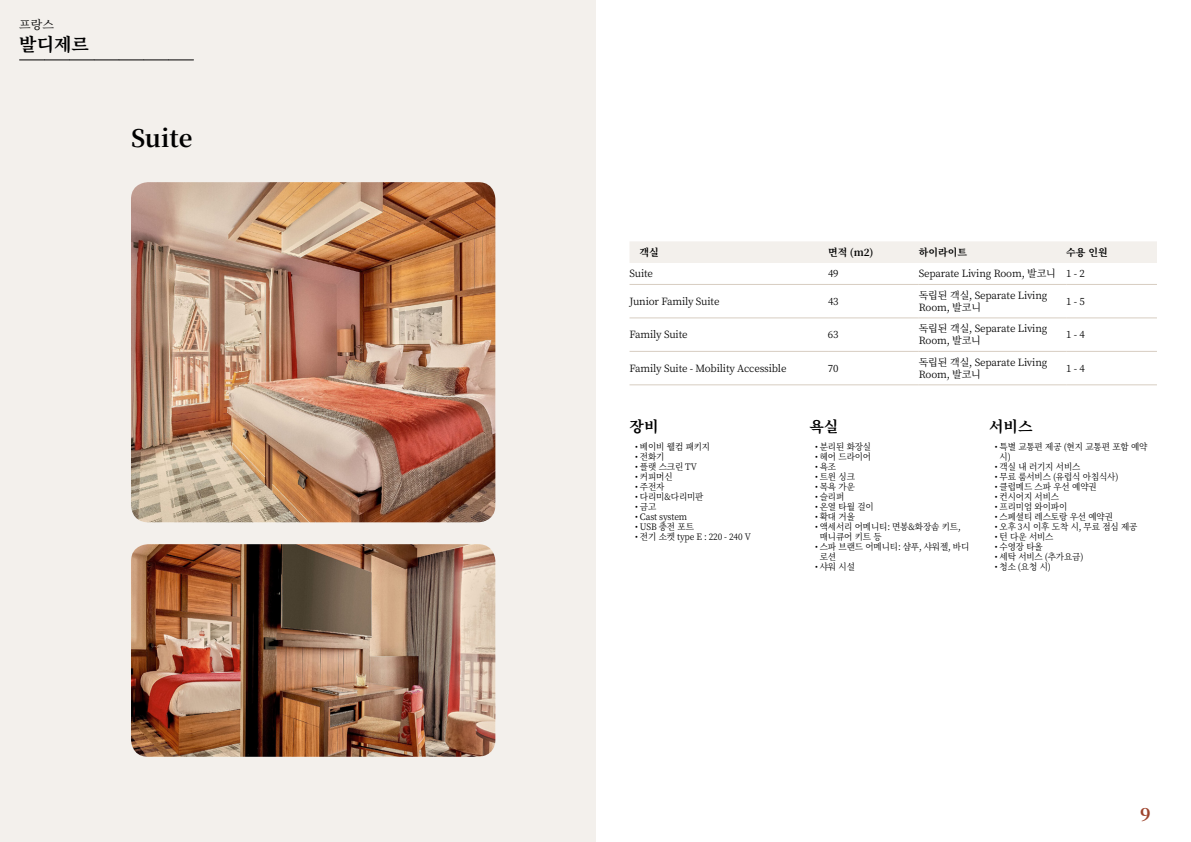
<style>
.page{position:relative;width:1191px;height:842px;background:#fff}
.page>*{position:absolute;margin:0;border:0;box-sizing:border-box;transform-origin:0 0}
.t1{font:700 24px "Noto Serif KR";color:#000}
.t2{font:700 18px "Noto Serif KR";color:#000}
.t3{font:700 18px "Noto Serif KR";color:#9d432c}
.t4{font:700 15px "Noto Serif KR";color:#000}
.t5{font:12px "Noto Serif KR";color:#000}
.t6{font:10px/12px "Noto Serif KR";letter-spacing:-.015em;color:#000}
.t7{font:700 10px "Noto Serif KR";color:#000}
.t8{font:9px/10px "Noto Serif KR";letter-spacing:-.015em;color:#000;scale:.95 1}
</style>
<div class="page">
<div style="left:0;top:0;width:595px;height:842px;background:#f3f0ec"></div>
<img style="left:131px;top:182px;width:364px;height:340px">
<img style="left:131px;top:544px;width:364px;height:213px">
<svg style="left:20px;top:60px;width:173px;height:1px"></svg>
<div style="left:630px;top:241px;width:527px;height:22px;background:#f3f0ec"></div>
<hr style="left:629px;top:284px;width:199px;height:1px;background:#d7cdc1">
<hr style="left:828px;top:284px;width:90px;height:1px;background:#d7cdc1">
<hr style="left:918px;top:284px;width:148px;height:1px;background:#d7cdc1">
<hr style="left:1066px;top:284px;width:91px;height:1px;background:#d7cdc1">
<hr style="left:629px;top:317px;width:199px;height:1px;background:#d7cdc1">
<hr style="left:828px;top:317px;width:90px;height:1px;background:#d7cdc1">
<hr style="left:918px;top:317px;width:148px;height:1px;background:#d7cdc1">
<hr style="left:1066px;top:317px;width:91px;height:1px;background:#d7cdc1">
<hr style="left:629px;top:351px;width:199px;height:1px;background:#d7cdc1">
<hr style="left:828px;top:351px;width:90px;height:1px;background:#d7cdc1">
<hr style="left:918px;top:351px;width:148px;height:1px;background:#d7cdc1">
<hr style="left:1066px;top:351px;width:91px;height:1px;background:#d7cdc1">
<hr style="left:629px;top:384px;width:199px;height:1px;background:#d7cdc1">
<hr style="left:828px;top:384px;width:90px;height:1px;background:#d7cdc1">
<hr style="left:918px;top:384px;width:148px;height:1px;background:#d7cdc1">
<hr style="left:1066px;top:384px;width:91px;height:1px;background:#d7cdc1">
<h3 class="t5" style="left:19px;top:17px;width:36px">프랑스</h3>
<h2 class="t2" style="left:19px;top:34px;width:71px">발디제르</h2>
<h1 class="t1" style="left:131px;top:124px;width:63px">Suite</h1>
<p class="t7" style="left:639px;top:247px;width:21px">객실</p>
<p class="t7" style="left:828px;top:247px;width:47px">면적 (m2)</p>
<p class="t7" style="left:918px;top:247px;width:50px">하이라이트</p>
<p class="t7" style="left:1066px;top:247px;width:43px">수용 인원</p>
<p class="t6" style="left:629px;top:268px;width:25px">Suite</p>
<p class="t6" style="left:828px;top:268px;width:12px">49</p>
<p class="t6" style="left:918px;top:268px;width:168px">Separate Living Room, 발코니 1 - 2</p>
<p class="t6" style="left:629px;top:295px;width:91px">Junior Family Suite</p>
<p class="t6" style="left:828px;top:295px;width:12px">43</p>
<p class="t6" style="left:918px;top:289px;width:130px">독립된 객실, Separate Living<br>Room, 발코니</p>
<p class="t6" style="left:1066px;top:295px;width:20px">1 - 5</p>
<p class="t6" style="left:629px;top:329px;width:60px">Family Suite</p>
<p class="t6" style="left:828px;top:329px;width:12px">63</p>
<p class="t6" style="left:918px;top:323px;width:130px">독립된 객실, Separate Living<br>Room, 발코니</p>
<p class="t6" style="left:1066px;top:329px;width:20px">1 - 4</p>
<p class="t6" style="left:629px;top:362px;width:159px">Family Suite - Mobility Accessible</p>
<p class="t6" style="left:828px;top:362px;width:12px">70</p>
<p class="t6" style="left:918px;top:356px;width:130px">독립된 객실, Separate Living<br>Room, 발코니</p>
<p class="t6" style="left:1066px;top:362px;width:20px">1 - 4</p>
<h3 class="t4" style="left:629px;top:418px;width:30px">장비</h3>
<p class="t8" style="left:635px;top:442px;width:80px">• 베이비 웰컴 패키지</p>
<p class="t8" style="left:635px;top:452px;width:32px">• 전화기</p>
<p class="t8" style="left:635px;top:462px;width:66px">• 플랫 스크린 TV</p>
<p class="t8" style="left:635px;top:472px;width:41px">• 커피머신</p>
<p class="t8" style="left:635px;top:482px;width:32px">• 주전자</p>
<p class="t8" style="left:635px;top:492px;width:73px">• 다리미&amp;다리미판</p>
<p class="t8" style="left:635px;top:502px;width:24px">• 금고</p>
<p class="t8" style="left:635px;top:512px;width:56px">• Cast system</p>
<p class="t8" style="left:635px;top:522px;width:63px">• USB 충전 포트</p>
<p class="t8" style="left:635px;top:532px;width:123px">• 전기 소켓 type E : 220 - 240 V</p>
<h3 class="t4" style="left:809px;top:418px;width:30px">욕실</h3>
<p class="t8" style="left:815px;top:442px;width:61px">• 분리된 화장실</p>
<p class="t8" style="left:815px;top:452px;width:61px">• 헤어 드라이어</p>
<p class="t8" style="left:815px;top:462px;width:24px">• 욕조</p>
<p class="t8" style="left:815px;top:472px;width:44px">• 트윈 싱크</p>
<p class="t8" style="left:815px;top:482px;width:44px">• 목욕 가운</p>
<p class="t8" style="left:815px;top:492px;width:32px">• 슬리퍼</p>
<p class="t8" style="left:815px;top:502px;width:63px">• 온열 타월 걸이</p>
<p class="t8" style="left:815px;top:512px;width:44px">• 확대 거울</p>
<p class="t8" style="left:819px;top:522px;width:150px;text-indent:-5px">• 액세서리 어메니티: 면봉&amp;화장솜 키트, 매니큐어 키트 등</p>
<p class="t8" style="left:819px;top:542px;width:159px;text-indent:-5px">• 스파 브랜드 어메니티: 샴푸, 샤워젤, 바디 로션</p>
<p class="t8" style="left:815px;top:562px;width:44px">• 샤워 시설</p>
<h3 class="t4" style="left:989px;top:418px;width:45px">서비스</h3>
<p class="t8" style="left:999px;top:442px;width:157px;text-indent:-5px">• 특별 교통편 제공 (현지 교통편 포함 예약 시)</p>
<p class="t8" style="left:994px;top:462px;width:92px">• 객실 내 러기지 서비스</p>
<p class="t8" style="left:994px;top:472px;width:132px">• 무료 룸서비스 (유럽식 아침식사)</p>
<p class="t8" style="left:994px;top:482px;width:109px">• 클럽메드 스파 우선 예약권</p>
<p class="t8" style="left:994px;top:492px;width:69px">• 컨시어지 서비스</p>
<p class="t8" style="left:994px;top:502px;width:78px">• 프리미엄 와이파이</p>
<p class="t8" style="left:994px;top:512px;width:126px">• 스페셜티 레스토랑 우선 예약권</p>
<p class="t8" style="left:994px;top:522px;width:152px">• 오후 3시 이후 도착 시, 무료 점심 제공</p>
<p class="t8" style="left:994px;top:532px;width:63px">• 턴 다운 서비스</p>
<p class="t8" style="left:994px;top:542px;width:52px">• 수영장 타올</p>
<p class="t8" style="left:994px;top:552px;width:95px">• 세탁 서비스 (추가요금)</p>
<p class="t8" style="left:994px;top:562px;width:61px">• 청소 (요청 시)</p>
<h2 class="t3" style="left:1140px;top:804px;width:12px">9</h2>
</div>
